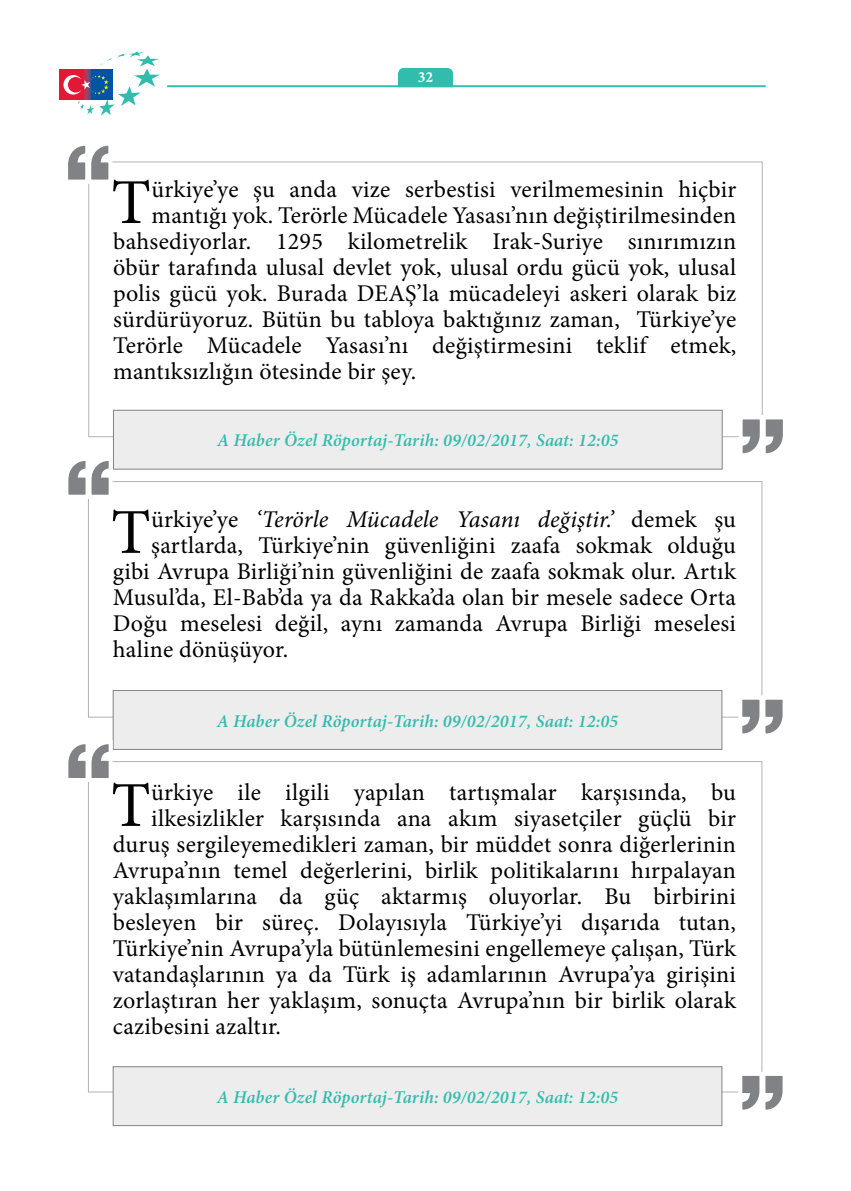
<style>
.page{position:relative;width:851px;height:1191px;background:#fff}
.page>*{position:absolute;margin:0;border:0;box-sizing:border-box;transform-origin:0 0}
.t1{font:64px "Minion Pro";color:#000}
.t2{font:24px "Minion Pro";letter-spacing:.01em;color:#000}
.t3{font:italic 24px "Minion Pro";color:#000}
.t4{font:italic 600 18px "Minion Pro";letter-spacing:.01em;color:#32bcad}
.t5{font:700 15.6px "Minion Pro";color:#fff}
.s1{font-style:normal}
</style>
<div class="page">
<svg style="left:68px;top:145px;width:47px;height:41px"></svg>
<svg style="left:736px;top:413px;width:47px;height:41px"></svg>
<div style="left:113px;top:410px;width:609px;height:59px;background:#ededee;border:1px solid #808285"></div>
<div style="left:88px;top:481px;width:674px;height:236px;background:#fff;border:1px solid #808285"></div>
<svg style="left:68px;top:455px;width:47px;height:46px"></svg>
<svg style="left:735px;top:693px;width:48px;height:41px"></svg>
<div style="left:113px;top:690px;width:609px;height:60px;background:#ededee;border:1px solid #808285"></div>
<div style="left:88px;top:761px;width:674px;height:331px;background:#fff;border:1px solid #808285"></div>
<svg style="left:68px;top:738px;width:47px;height:46px"></svg>
<svg style="left:735px;top:1069px;width:48px;height:41px"></svg>
<div style="left:113px;top:1066px;width:609px;height:60px;background:#ededee;border:1px solid #808285"></div>
<svg style="left:398px;top:68px;width:55px;height:17px"></svg>
<hr style="left:167px;top:85px;width:598px;height:2px;background:#32bcad">
<div style="left:59px;top:70px;width:54px;height:29px;background:#e31837"></div>
<svg style="left:63px;top:51px;width:97px;height:65px"></svg>
<p class="t5" style="left:417px;top:66px;width:17px">32</p>
<h1 class="t1" style="left:111px;top:160px;width:41px">T</h1>
<p class="t2" style="left:151px;top:173px;width:586px">ürkiye’ye şu anda vize serbestisi verilmemesinin hiçbir</p>
<p class="t2" style="left:151px;top:199px;width:586px">mantığı yok. Terörle Mücadele Yasası’nın değiştirilmesinden</p>
<p class="t2" style="left:113px;top:225px;width:624px">bahsediyorlar. 1295 kilometrelik Irak-Suriye sınırımızın</p>
<p class="t2" style="left:113px;top:251px;width:624px">öbür tarafında ulusal devlet yok, ulusal ordu gücü yok, ulusal</p>
<p class="t2" style="left:113px;top:277px;width:624px">polis gücü yok. Burada DEAŞ’la mücadeleyi askeri olarak biz</p>
<p class="t2" style="left:113px;top:303px;width:624px">sürdürüyoruz. Bütün bu tabloya baktığınız zaman, Türkiye’ye</p>
<p class="t2" style="left:113px;top:329px;width:624px">Terörle Mücadele Yasası’nı değiştirmesini teklif etmek,</p>
<p class="t2" style="left:113px;top:355px;width:304px">mantıksızlığın ötesinde bir şey.</p>
<p class="t4" style="left:217px;top:428px;width:403px">A Haber Özel Röportaj-Tarih: 09/02/2017, Saat: 12:05</p>
<h1 class="t1" style="left:111px;top:489px;width:41px">T</h1>
<p class="t3" style="left:151px;top:503px;width:586px"><span class="s1">ürkiye’ye</span> ‘Terörle Mücadele Yasanı değiştir.’ <span class="s1">demek şu</span></p>
<p class="t2" style="left:151px;top:529px;width:586px">şartlarda, Türkiye’nin güvenliğini zaafa sokmak olduğu</p>
<p class="t2" style="left:113px;top:555px;width:624px">gibi Avrupa Birliği’nin güvenliğini de zaafa sokmak olur. Artık</p>
<p class="t2" style="left:113px;top:581px;width:624px">Musul’da, El-Bab’da ya da Rakka’da olan bir mesele sadece Orta</p>
<p class="t2" style="left:113px;top:607px;width:624px">Doğu meselesi değil, aynı zamanda Avrupa Birliği meselesi</p>
<p class="t2" style="left:113px;top:633px;width:177px">haline dönüşüyor.</p>
<p class="t4" style="left:217px;top:708px;width:403px">A Haber Özel Röportaj-Tarih: 09/02/2017, Saat: 12:05</p>
<h1 class="t1" style="left:111px;top:762px;width:41px">T</h1>
<p class="t2" style="left:151px;top:776px;width:586px">ürkiye ile ilgili yapılan tartışmalar karşısında, bu</p>
<p class="t2" style="left:151px;top:802px;width:586px">ilkesizlikler karşısında ana akım siyasetçiler güçlü bir</p>
<p class="t2" style="left:113px;top:828px;width:624px">duruş sergileyemedikleri zaman, bir müddet sonra diğerlerinin</p>
<p class="t2" style="left:113px;top:854px;width:624px">Avrupa’nın temel değerlerini, birlik politikalarını hırpalayan</p>
<p class="t2" style="left:113px;top:880px;width:624px">yaklaşımlarına da güç aktarmış oluyorlar. Bu birbirini</p>
<p class="t2" style="left:113px;top:906px;width:624px">besleyen bir süreç. Dolayısıyla Türkiye’yi dışarıda tutan,</p>
<p class="t2" style="left:113px;top:932px;width:624px">Türkiye’nin Avrupa’yla bütünlemesini engellemeye çalışan, Türk</p>
<p class="t2" style="left:113px;top:958px;width:624px">vatandaşlarının ya da Türk iş adamlarının Avrupa’ya girişini</p>
<p class="t2" style="left:113px;top:984px;width:624px">zorlaştıran her yaklaşım, sonuçta Avrupa’nın bir birlik olarak</p>
<p class="t2" style="left:113px;top:1010px;width:170px">cazibesini azaltır.</p>
<p class="t4" style="left:217px;top:1084px;width:403px">A Haber Özel Röportaj-Tarih: 09/02/2017, Saat: 12:05</p>
</div>
